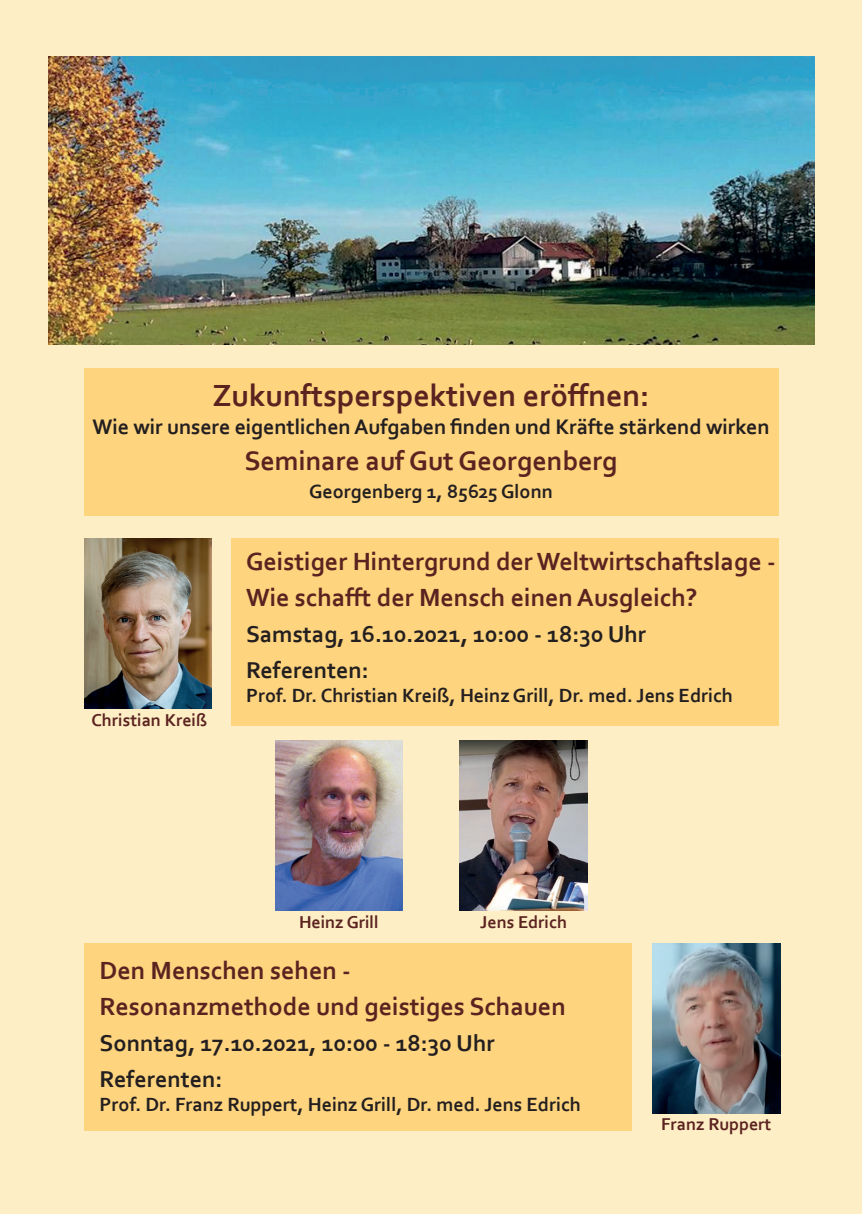
<style>
.page{position:relative;width:862px;height:1214px;background:#fff}
.page>*{position:absolute;margin:0;border:0;box-sizing:border-box;transform-origin:0 0}
.t1{font:700 32px "Corbel";color:#5b2320}
.t2{font:700 28px "Corbel";color:#5b2320}
.t3{font:700 26px "Corbel";color:#5b2320}
.t4{font:700 24px "Corbel";color:#231f20}
.t5{font:700 22px "Corbel";letter-spacing:-.005em;color:#231f20}
.t6{font:700 20px "Corbel";color:#231f20}
.t7{font:700 18px "Corbel";color:#5b2320}
</style>
<div class="page">
<div style="left:0;top:0;width:862px;height:1213px;background:#feeec5"></div>
<img style="left:48px;top:57px;width:766px;height:288px">
<div style="left:84px;top:369px;width:694px;height:147px;background:#fed47e"></div>
<div style="left:231px;top:538px;width:547px;height:188px;background:#fed47e"></div>
<div style="left:84px;top:943px;width:547px;height:187px;background:#fed47e"></div>
<img style="left:84px;top:538px;width:128px;height:170px">
<img style="left:275px;top:740px;width:128px;height:170px">
<img style="left:652px;top:943px;width:128px;height:170px">
<img style="left:460px;top:740px;width:127px;height:170px">
<p class="t1" style="left:212px;top:375px;width:439px">Zukunftsperspektiven eröffnen:</p>
<p class="t5" style="left:93px;top:413px;width:678px">Wie wir unsere eigentlichen Aufgaben finden und Kräfte stärkend wirken</p>
<p class="t2" style="left:244px;top:443px;width:375px">Seminare auf Gut Georgenberg</p>
<p class="t6" style="left:309px;top:478px;width:245px">Georgenberg 1, 85625 Glonn</p>
<p class="t7" style="left:91px;top:709px;width:117px">Christian Kreiß</p>
<p class="t3" style="left:246px;top:545px;width:531px">Geistiger Hintergrund der Weltwirtschaftslage -</p>
<p class="t3" style="left:246px;top:581px;width:453px">Wie schafft der Mensch einen Ausgleich?</p>
<p class="t4" style="left:246px;top:619px;width:402px">Samstag, 16.10.2021, 10:00 - 18:30 Uhr</p>
<p class="t4" style="left:246px;top:655px;width:124px">Referenten:</p>
<p class="t6" style="left:246px;top:683px;width:489px">Prof. Dr. Christian Kreiß, Heinz Grill, Dr. med. Jens Edrich</p>
<p class="t7" style="left:299px;top:911px;width:81px">Heinz Grill</p>
<p class="t7" style="left:480px;top:911px;width:88px">Jens Edrich</p>
<p class="t3" style="left:100px;top:953px;width:253px">Den Menschen sehen -</p>
<p class="t3" style="left:100px;top:989px;width:468px">Resonanzmethode und geistiges Schauen</p>
<p class="t4" style="left:100px;top:1027px;width:397px">Sonntag, 17.10.2021, 10:00 - 18:30 Uhr</p>
<p class="t4" style="left:100px;top:1063px;width:124px">Referenten:</p>
<p class="t6" style="left:100px;top:1091px;width:483px">Prof. Dr. Franz Ruppert, Heinz Grill, Dr. med. Jens Edrich</p>
<p class="t7" style="left:661px;top:1112px;width:112px">Franz Ruppert</p>
</div>
